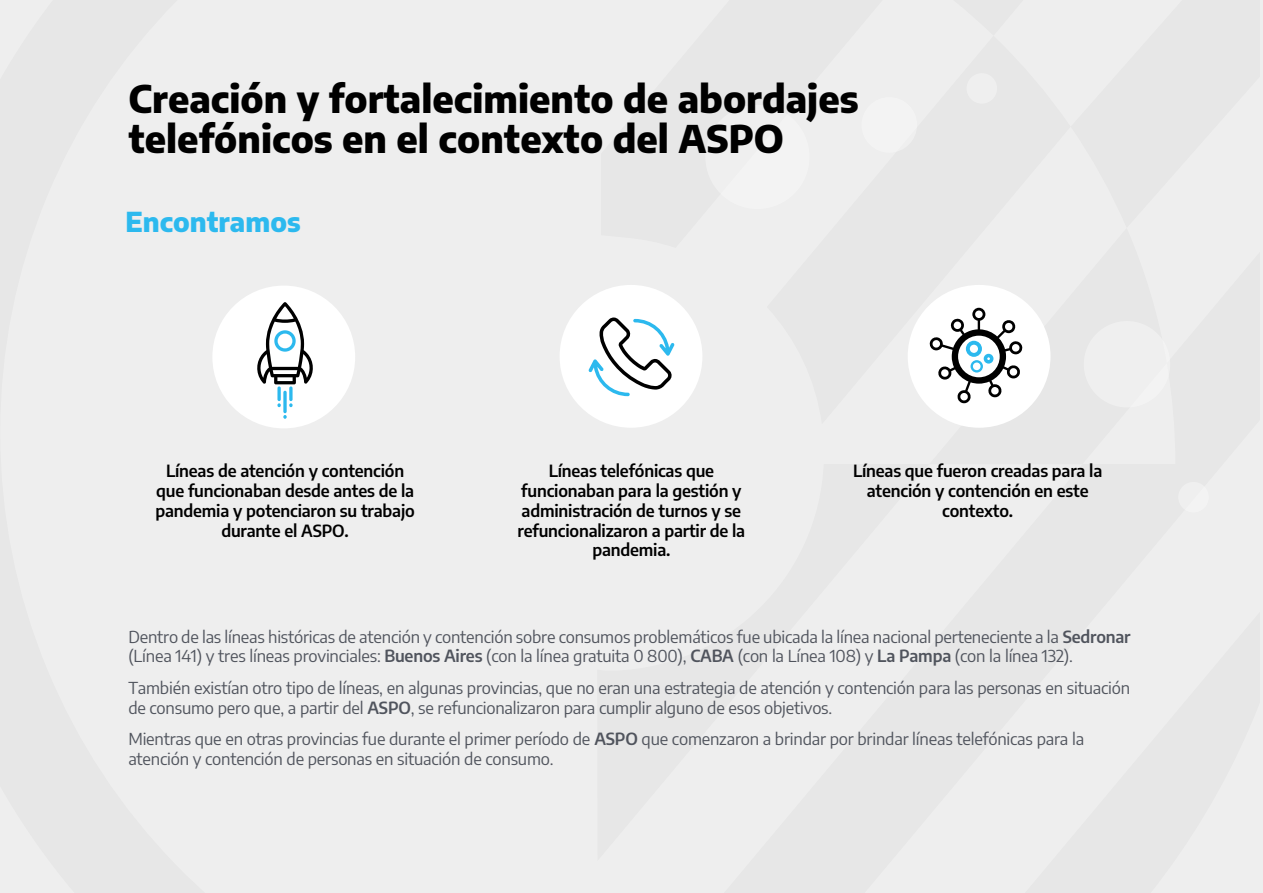
<style>
.page{position:relative;width:1263px;height:893px;background:#fff}
.page>*{position:absolute;margin:0;border:0;box-sizing:border-box;transform-origin:0 0}
.t1{font:800 37.5px/40.5px "Encode Sans";color:#000}
.t2{font:800 27px "Encode Sans";color:#2cb9ee}
.t3{font:16.5px/19.8px "Encode Sans";letter-spacing:-.01em;color:#50545d}
.t4{font:600 16.5px/19.8px "Encode Sans";letter-spacing:-.01em;color:#000;text-align:center}
.s1{font-weight:600}
</style>
<div class="page">
<div style="left:0;top:0;width:1259px;height:893px;background:#eee"></div>
<div style="left:908px;top:285px;width:142px;height:143px;background:#fff;border-radius:50%"></div>
<svg style="left:929px;top:308px;width:93px;height:95px"></svg>
<div style="left:861px;top:97px;width:56px;height:56px;background:#f3f3f3;border-radius:50%"></div>
<div style="left:1084px;top:321px;width:86px;height:86px;background:#efefef;border-radius:50%"></div>
<div style="left:966px;top:73px;width:31px;height:31px;background:#efefef;border-radius:50%"></div>
<div style="left:1178px;top:482px;width:31px;height:30px;background:#efefef;border-radius:50%"></div>
<div style="left:705px;top:105px;width:104px;height:104px;background:#f3f3f3;border-radius:50%"></div>
<div style="left:212px;top:286px;width:143px;height:142px;background:#fff;border-radius:50%"></div>
<div style="left:560px;top:285px;width:142px;height:143px;background:#fff;border-radius:50%"></div>
<svg style="left:257px;top:302px;width:56px;height:82px"></svg>
<svg style="left:277px;top:403px;width:4px;height:4px"></svg>
<svg style="left:277px;top:386px;width:4px;height:15px"></svg>
<svg style="left:289px;top:403px;width:4px;height:4px"></svg>
<svg style="left:289px;top:386px;width:4px;height:15px"></svg>
<svg style="left:283px;top:415px;width:4px;height:4px"></svg>
<svg style="left:283px;top:391px;width:4px;height:22px"></svg>
<svg style="left:588px;top:317px;width:87px;height:79px"></svg>
<h1 class="t1" style="left:128px;top:76px;width:731px">Creación y fortalecimiento de abordajes telefónicos en el contexto del ASPO</h1>
<h2 class="t2" style="left:125px;top:200px;width:177px">Encontramos</h2>
<p class="t4" style="left:155px;top:460px;width:261px">Líneas de atención y contención que funcionaban desde antes de la pandemia y potenciaron su trabajo durante el ASPO.</p>
<p class="t4" style="left:853px;top:460px;width:251px">Líneas que fueron creadas para la atención y contención en este contexto.</p>
<p class="t4" style="left:517px;top:460px;width:229px">Líneas telefónicas que funcionaban para la gestión y administración de turnos y se refuncionalizaron a partir de la pandemia.</p>
<p class="t3" style="left:128px;top:626px;width:1004px">Dentro de las líneas históricas de atención y contención sobre consumos problemáticos fue ubicada la línea nacional perteneciente a la <span class="s1">Sedronar </span>(Línea 141) y tres líneas provinciales: <span class="s1">Buenos Aires</span> (con la línea gratuita 0 800), <span class="s1">CABA</span> (con la Línea 108) y <span class="s1">La Pampa</span> (con la línea 132).</p>
<p class="t3" style="left:128px;top:677px;width:1003px">También existían otro tipo de líneas, en algunas provincias, que no eran una estrategia de atención y contención para las personas en situación de consumo pero que, a partir del <span class="s1">ASPO</span>, se refuncionalizaron para cumplir alguno de esos objetivos.</p>
<p class="t3" style="left:128px;top:728px;width:957px">Mientras que en otras provincias fue durante el primer período de <span class="s1">ASPO</span> que comenzaron a brindar por brindar líneas telefónicas para la atención y contención de personas en situación de consumo.</p>
</div>
